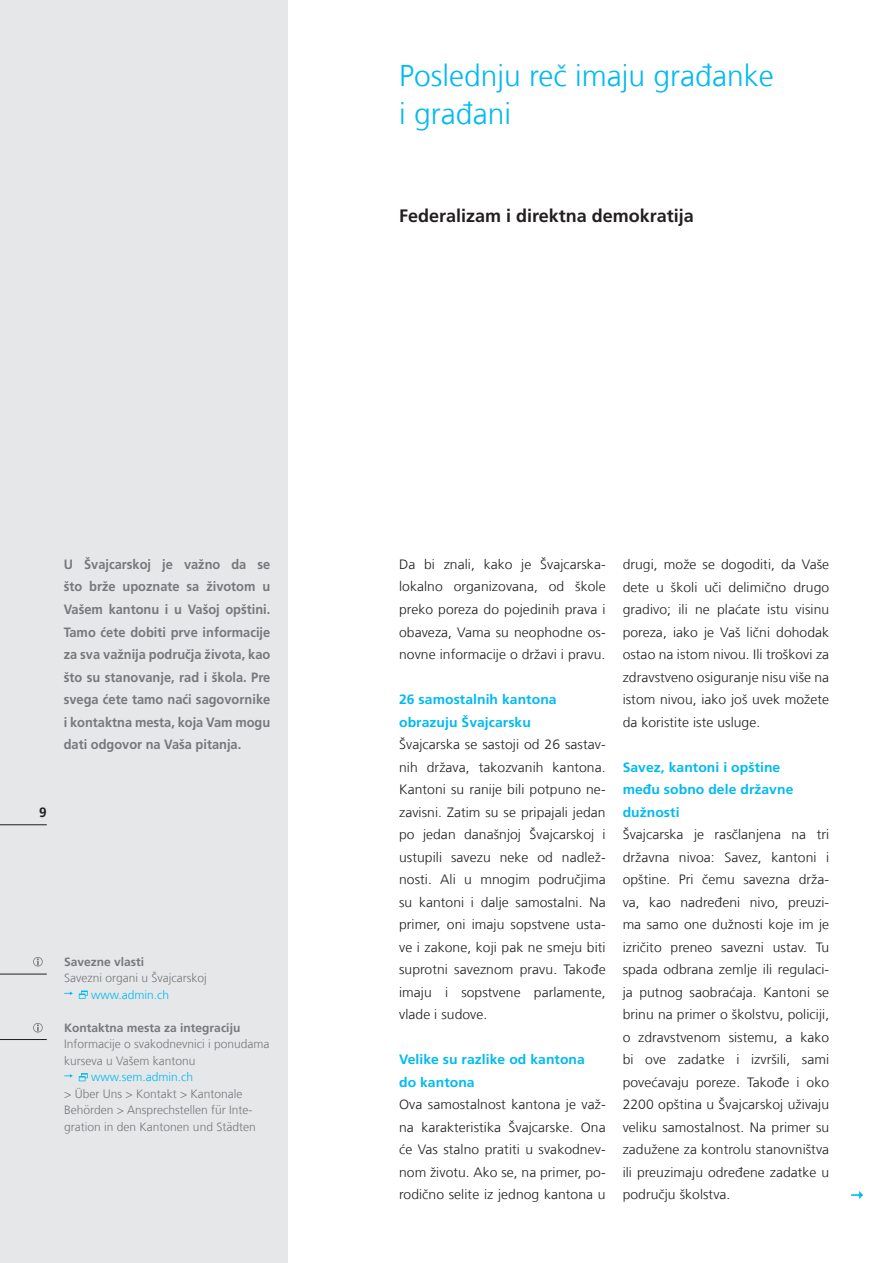
<style>
.page{position:relative;width:893px;height:1263px;background:#fff}
.page>*{position:absolute;margin:0;border:0;box-sizing:border-box;transform-origin:0 0}
._13_Headline__Chapte{font:300 30px/37.5px "Frutiger LT Com";color:#00baf1}
._15_Subline__Chapter{font:700 18px "Frutiger LT Com";color:#231f20}
._31_Text__Standard{font:300 13.5px/22.5px "Frutiger LT Com";letter-spacing:.005em;color:#231f20;text-align:justify}
._21_Lead__Typical{font:700 13.5px/22.5px "Frutiger LT Com";color:#76787b;text-align:justify;scale:.95 1}
._34_Text__Intertitle{font:700 13.5px/22.5px "Frutiger LT Com";letter-spacing:.005em;color:#00baf1}
.t1{font:700 13.5px "Frutiger LT Com";color:#231f20}
._51_Service{font:300 12px/16.5px "Frutiger LT Com";color:#76787b}
._51_Service-2{font:700 12px "Frutiger LT Com";color:#76787b}
._51_Service-3{font:300 12px "Frutiger LT Com";color:#00baf1}
</style>
<div class="page">
<div style="left:0;top:0;width:287px;height:1263px;background:#e6e7e9"></div>
<hr style="left:0;top:824px;width:47px;height:1px;background:#231f20">
<svg style="left:851px;top:1191px;width:12px;height:8px"></svg>
<hr style="left:0;top:974px;width:47px;height:1px;background:#231f20">
<hr style="left:0;top:1039px;width:47px;height:1px;background:#231f20">
<svg style="left:33px;top:957px;width:10px;height:9px"></svg>
<svg style="left:64px;top:990px;width:24px;height:9px"></svg>
<svg style="left:33px;top:1023px;width:10px;height:9px"></svg>
<svg style="left:64px;top:1073px;width:24px;height:8px"></svg>
<p class="_13_Headline__Chapte" style="left:399px;top:57px;width:376px">Poslednju reč imaju građanke i građani</p>
<p class="_15_Subline__Chapter" style="left:399px;top:206px;width:296px">Federalizam i direktna demokratija</p>
<p class="_21_Lead__Typical" style="left:64px;top:553px;width:219px">U Švajcarskoj je važno da se što brže upoznate sa životom u Vašem kantonu i u Vašoj opštini.<br>Tamo ćete dobiti prve informacije za sva važnija područja života, kao što su stanovanje, rad i škola. Pre svega ćete tamo naći sagovornike i kontaktna mesta, koja Vam mogu dati odgovor na Vaša pitanja.</p>
<p class="t1" style="left:39px;top:804px;width:9px">9</p>
<p class="_51_Service-2" style="left:64px;top:954px;width:82px">Savezne vlasti</p>
<p class="_51_Service" style="left:64px;top:970px;width:144px">Savezni organi u Švajcarskoj</p>
<p class="_51_Service-3" style="left:91px;top:988px;width:80px">www.admin.ch</p>
<p class="_51_Service-2" style="left:64px;top:1020px;width:178px">Kontaktna mesta za integraciju</p>
<p class="_51_Service" style="left:64px;top:1036px;width:207px">Informacije o svakodnevnici i ponudama</p>
<p class="_51_Service" style="left:64px;top:1052px;width:133px">kurseva u Vašem kantonu</p>
<p class="_51_Service-3" style="left:91px;top:1070px;width:104px">www.sem.admin.ch</p>
<p class="_51_Service" style="left:64px;top:1085px;width:180px">&gt; Über Uns &gt; Kontakt &gt; Kantonale</p>
<p class="_51_Service" style="left:64px;top:1102px;width:193px">Behörden &gt; Ansprechstellen für Inte&shy;gration in den Kantonen und Städten</p>
<p class="_31_Text__Standard" style="left:399px;top:553px;width:208px">Da bi znali, kako je Švajcarska&shy;lokalno organizovana, od škole preko poreza do pojedinih prava i obaveza, Vama su neophodne os&shy;novne informacije o državi i pravu.</p>
<p class="_34_Text__Intertitle" style="left:399px;top:688px;width:159px">26 samostalnih kantona obrazuju Švajcarsku</p>
<p class="_31_Text__Standard" style="left:399px;top:733px;width:208px">Švajcarska se sastoji od 26 sastav&shy;nih država, takozvanih kantona.<br>Kantoni su ranije bili potpuno ne&shy;zavisni. Zatim su se pripajali jedan po jedan današnjoj Švajcarskoj i ustupili savezu neke od nadlež&shy;nosti. Ali u mnogim područjima su kantoni i dalje samostalni. Na primer, oni imaju sopstvene usta&shy;ve i zakone, koji pak ne smeju biti suprotni saveznom pravu. Takođe imaju i sopstvene parlamente, vlade i sudove.</p>
<p class="_34_Text__Intertitle" style="left:399px;top:1048px;width:187px">Velike su razlike od kantona do kantona</p>
<p class="_31_Text__Standard" style="left:399px;top:1093px;width:208px">Ova samostalnost kantona je važ&shy;na karakteristika Švajcarske. Ona će Vas stalno pratiti u svakodnev&shy;nom životu. Ako se, na primer, po&shy;rodično selite iz jednog kantona u</p>
<p class="_31_Text__Standard" style="left:623px;top:553px;width:208px">drugi, može se dogoditi, da Vaše dete u školi uči delimično drugo gradivo; ili ne plaćate istu visinu poreza, iako je Vaš lični dohodak ostao na istom nivou. Ili troškovi za zdravstveno osiguranje nisu više na istom nivou, iako još uvek možete da koristite iste usluge.</p>
<p class="_34_Text__Intertitle" style="left:623px;top:756px;width:172px">Savez, kantoni i opštine među sobno dele državne dužnosti</p>
<p class="_31_Text__Standard" style="left:623px;top:823px;width:208px">Švajcarska je rasčlanjena na tri državna nivoa: Savez, kantoni i opštine. Pri čemu savezna drža&shy;va, kao nadređeni nivo, preuzi&shy;ma samo one dužnosti koje im je izričito preneo savezni ustav. Tu spada odbrana zemlje ili regulaci&shy;ja putnog saobraćaja. Kantoni se brinu na primer o školstvu, policiji, o zdravstvenom sistemu, a kako bi ove zadatke i izvršili, sami povećavaju poreze. Takođe i oko 2200 opština u Švajcarskoj uživaju veliku samostalnost. Na primer su zadužene za kontrolu stanovništva ili preuzimaju određene zadatke u području školstva.</p>
</div>
